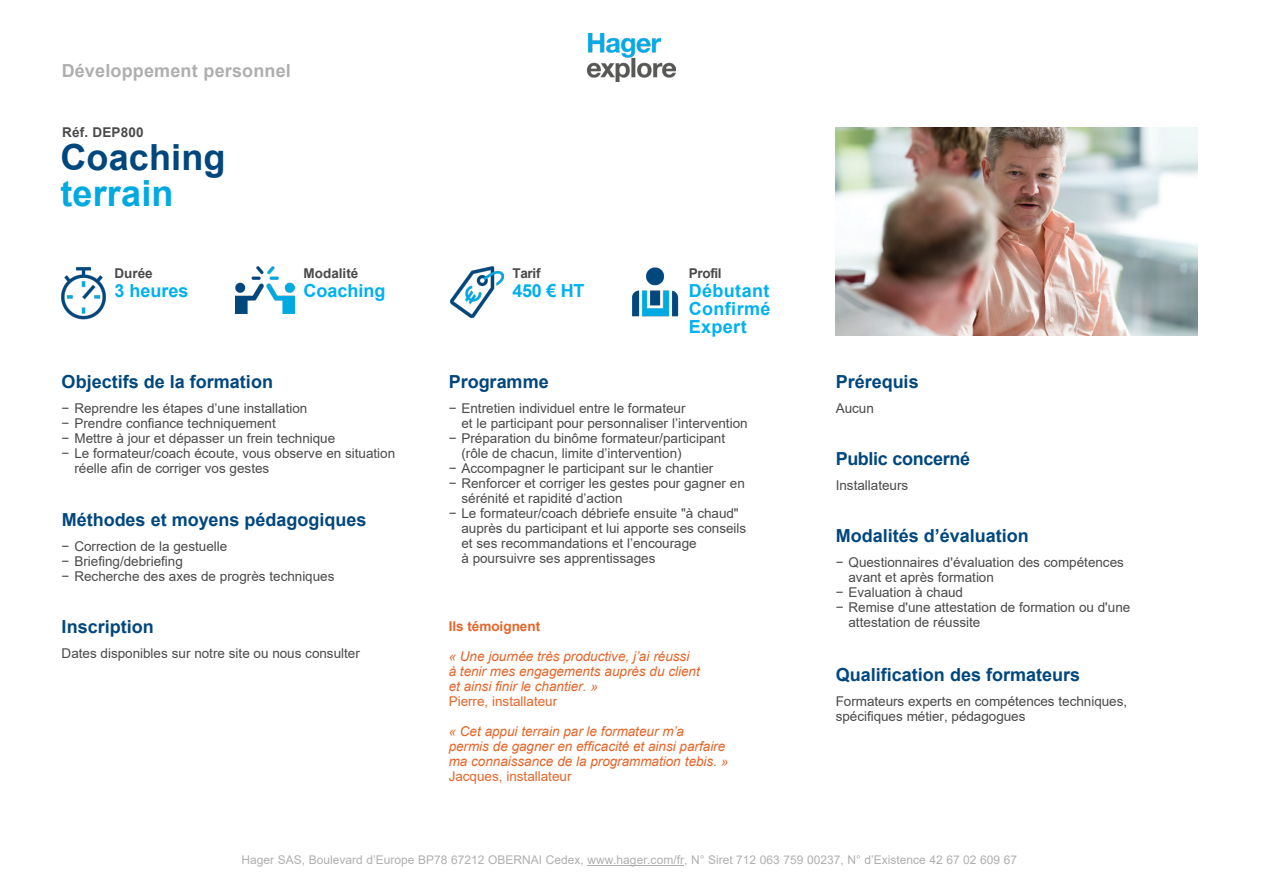
<style>
.page{position:relative;width:1263px;height:893px;background:#fff}
.page>*{position:absolute;margin:0;border:0;box-sizing:border-box;transform-origin:0 0}
.t1{font:700 36px/36px "Arial";letter-spacing:.005em;color:#00477e}
.t2{font:700 18px "Arial";color:#00477e}
.t3{font:700 18px "Arial";letter-spacing:.02em;color:#00b0f0}
.t4{font:700 18px "Arial";letter-spacing:.01em;color:#afafaf}
.t5{font:700 18px "Arial";letter-spacing:-.02em;color:#00477e}
.t6{font:700 18px "Arial";color:#00b0f0}
.t7{font:13.5px/15px "Arial";letter-spacing:-.005em;color:#4a4a4a}
.t8{font:italic 13.5px/15px "Arial";letter-spacing:-.005em;color:#e46529}
.t9{font:13.5px "Arial";color:#e46529}
.t10{font:700 13.5px "Arial";color:#4a4a4a}
.t11{font:700 13.5px "Arial";color:#e46529}
.t12{font:12px "Arial";color:#afafaf}
.s1{color:#00aae1}
</style>
<div class="page">
<img style="left:588px;top:34px;width:87px;height:47px">
<hr style="left:588px;top:865px;width:96px;height:1px;background:#afafaf">
<img style="left:836px;top:127px;width:361px;height:209px">
<img style="left:451px;top:266px;width:53px;height:52px">
<img style="left:61px;top:267px;width:45px;height:53px">
<img style="left:632px;top:267px;width:47px;height:50px">
<img style="left:235px;top:267px;width:60px;height:47px">
<p class="t4" style="left:62px;top:58px;width:231px">Développement personnel</p>
<p class="t10" style="left:62px;top:123px;width:83px">Réf. DEP800</p>
<p class="t1" style="left:60px;top:140px;width:167px">Coaching <span class="s1">terrain</span></p>
<p class="t10" style="left:115px;top:263px;width:40px">Durée</p>
<p class="t3" style="left:115px;top:278px;width:75px">3 heures</p>
<p class="t10" style="left:304px;top:263px;width:56px">Modalité</p>
<p class="t6" style="left:304px;top:278px;width:83px">Coaching</p>
<p class="t2" style="left:62px;top:369px;width:213px">Objectifs de la formation</p>
<p class="t7" style="left:62px;top:401px;width:247px">− Reprendre les étapes d’une installation</p>
<p class="t7" style="left:62px;top:416px;width:216px">− Prendre confiance techniquement</p>
<p class="t7" style="left:62px;top:431px;width:275px">− Mettre à jour et dépasser un frein technique</p>
<p class="t7" style="left:74px;top:446px;width:322px;text-indent:-13px">− Le formateur/coach écoute, vous observe en situation réelle afin de corriger vos gestes</p>
<p class="t2" style="left:62px;top:507px;width:306px">Méthodes et moyens pédagogiques</p>
<p class="t7" style="left:62px;top:538px;width:167px">− Correction de la gestuelle</p>
<p class="t7" style="left:62px;top:553px;width:123px">− Briefing/debriefing</p>
<p class="t7" style="left:62px;top:568px;width:274px">− Recherche des axes de progrès techniques</p>
<p class="t2" style="left:62px;top:614px;width:94px">Inscription</p>
<p class="t7" style="left:62px;top:646px;width:300px">Dates disponibles sur notre site ou nous consulter</p>
<p class="t10" style="left:512px;top:263px;width:30px">Tarif</p>
<p class="t3" style="left:512px;top:278px;width:74px">450 € HT</p>
<p class="t10" style="left:689px;top:263px;width:34px">Profil</p>
<p class="t3" style="left:689px;top:278px;width:82px">Débutant</p>
<p class="t3" style="left:689px;top:296px;width:83px">Confirmé</p>
<p class="t3" style="left:689px;top:314px;width:59px">Expert</p>
<p class="t2" style="left:449px;top:369px;width:102px">Programme</p>
<p class="t7" style="left:461px;top:401px;width:288px;text-indent:-13px">− Entretien individuel entre le formateur<br>et le participant pour personnaliser l’intervention</p>
<p class="t7" style="left:461px;top:431px;width:265px;text-indent:-13px">− Préparation du binôme formateur/participant (rôle de chacun, limite d’intervention)</p>
<p class="t7" style="left:449px;top:461px;width:266px">− Accompagner le participant sur le chantier</p>
<p class="t7" style="left:461px;top:476px;width:285px;text-indent:-13px">− Renforcer et corriger les gestes pour gagner en sérénité et rapidité d’action</p>
<p class="t7" style="left:461px;top:506px;width:286px;text-indent:-13px">− Le formateur/coach débriefe ensuite "à chaud" auprès du participant et lui apporte ses conseils et ses recommandations et l’encourage<br>à poursuivre ses apprentissages</p>
<p class="t11" style="left:449px;top:617px;width:93px">Ils témoignent</p>
<p class="t8" style="left:449px;top:649px;width:253px">« Une journée très productive, j’ai réussi à tenir mes engagements auprès du client et ainsi finir le chantier. »</p>
<p class="t9" style="left:449px;top:692px;width:110px">Pierre, installateur</p>
<p class="t8" style="left:449px;top:724px;width:281px">« Cet appui terrain par le formateur m’a<br>permis de gagner en efficacité et ainsi parfaire ma connaissance de la programmation tebis. »</p>
<p class="t9" style="left:449px;top:767px;width:124px">Jacques, installateur</p>
<p class="t2" style="left:836px;top:369px;width:84px">Prérequis</p>
<p class="t7" style="left:836px;top:401px;width:40px">Aucun</p>
<p class="t5" style="left:836px;top:446px;width:136px">Public concerné</p>
<p class="t7" style="left:836px;top:478px;width:74px">Installateurs</p>
<p class="t2" style="left:836px;top:523px;width:195px">Modalités d’évaluation</p>
<p class="t7" style="left:848px;top:555px;width:277px;text-indent:-13px">− Questionnaires d'évaluation des compétences avant et après formation</p>
<p class="t7" style="left:836px;top:585px;width:129px">− Evaluation à chaud</p>
<p class="t7" style="left:848px;top:600px;width:283px;text-indent:-13px">− Remise d'une attestation de formation ou d'une attestation de réussite</p>
<p class="t2" style="left:836px;top:662px;width:246px">Qualification des formateurs</p>
<p class="t7" style="left:836px;top:694px;width:293px">Formateurs experts en compétences techniques, spécifiques métier, pédagogues</p>
<p class="t12" style="left:242px;top:851px;width:777px">Hager SAS, Boulevard d’Europe BP78 67212 OBERNAI Cedex, www.hager.com/fr, N° Siret 712 063 759 00237, N° d’Existence 42 67 02 609 67</p>
</div>
